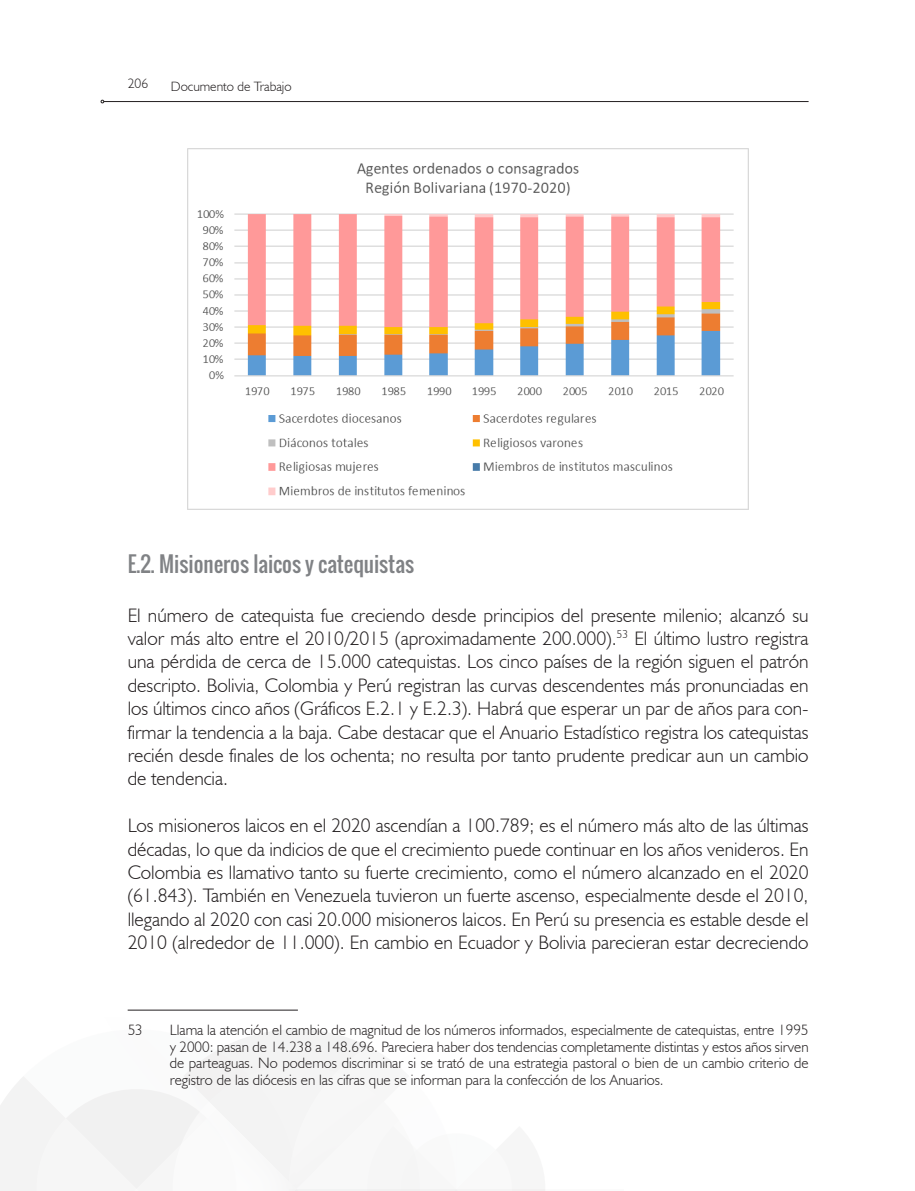
<style>
.page{position:relative;width:915px;height:1191px;background:#fff}
.page>*{position:absolute;margin:0;border:0;box-sizing:border-box;transform-origin:0 0}
.T3{font:21px "Oswald";color:#808285}
.txt{font:300 19.5px/23.4px "Humanist 521 BT";color:#231f20;text-align:justify}
.pie{font:300 15px/16.5px "Humanist 521 BT";color:#231f20;text-align:justify}
.t1{font:300 13.5px "Humanist 521 BT";color:#231f20}
</style>
<div class="page">
<svg style="left:0;top:1077px;width:545px;height:114px"></svg>
<svg style="left:86px;top:1030px;width:407px;height:161px"></svg>
<div style="left:128px;top:1039px;width:315px;height:152px;background:#f6f6f6"></div>
<hr style="left:104px;top:101px;width:704px;height:1px;background:#231f20">
<hr style="left:128px;top:1009px;width:170px;height:1px;background:#231f20">
<img style="left:188px;top:149px;width:560px;height:360px">
<p class="t1" style="left:128px;top:75px;width:22px">206</p>
<p class="t1" style="left:171px;top:78px;width:122px">Documento de Trabajo</p>
<p class="T3" style="left:128px;top:547px;width:288px">E.2. Misioneros laicos y catequistas</p>
<p class="txt" style="left:128px;top:603px;width:682px">El número de catequista fue creciendo desde principios del presente milenio; alcanzó su valor más alto entre el 2010/2015 (aproximadamente 200.000).<sup>53</sup> El último lustro registra una pérdida de cerca de 15.000 catequistas. Los cinco países de la región siguen el patrón descripto. Bolivia, Colombia y Perú registran las curvas descendentes más pronunciadas en los últimos cinco años (Gráficos E.2.1 y E.2.3). Habrá que esperar un par de años para con&shy;firmar la tendencia a la baja. Cabe destacar que el Anuario Estadístico registra los catequistas recién desde finales de los ochenta; no resulta por tanto prudente predicar aun un cambio de tendencia.</p>
<p class="txt" style="left:128px;top:813px;width:682px">Los misioneros laicos en el 2020 ascendían a 100.789; es el número más alto de las últimas décadas, lo que da indicios de que el crecimiento puede continuar en los años venideros. En Colombia es llamativo tanto su fuerte crecimiento, como el número alcanzado en el 2020 (61.843). También en Venezuela tuvieron un fuerte ascenso, especialmente desde el 2010, llegando al 2020 con casi 20.000 misioneros laicos. En Perú su presencia es estable desde el 2010 (alrededor de 11.000). En cambio en Ecuador y Bolivia parecieran estar decreciendo</p>
<p class="pie" style="left:128px;top:1021px;width:17px">53</p>
<p class="pie" style="left:170px;top:1021px;width:640px">Llama la atención el cambio de magnitud de los números informados, especialmente de catequistas, entre 1995 y 2000: pasan de 14.238 a 148.696. Pareciera haber dos tendencias completamente distintas y estos años sirven de parteaguas. No podemos discriminar si se trató de una estrategia pastoral o bien de un cambio criterio de registro de las diócesis en las cifras que se informan para la confección de los Anuarios.</p>
</div>
